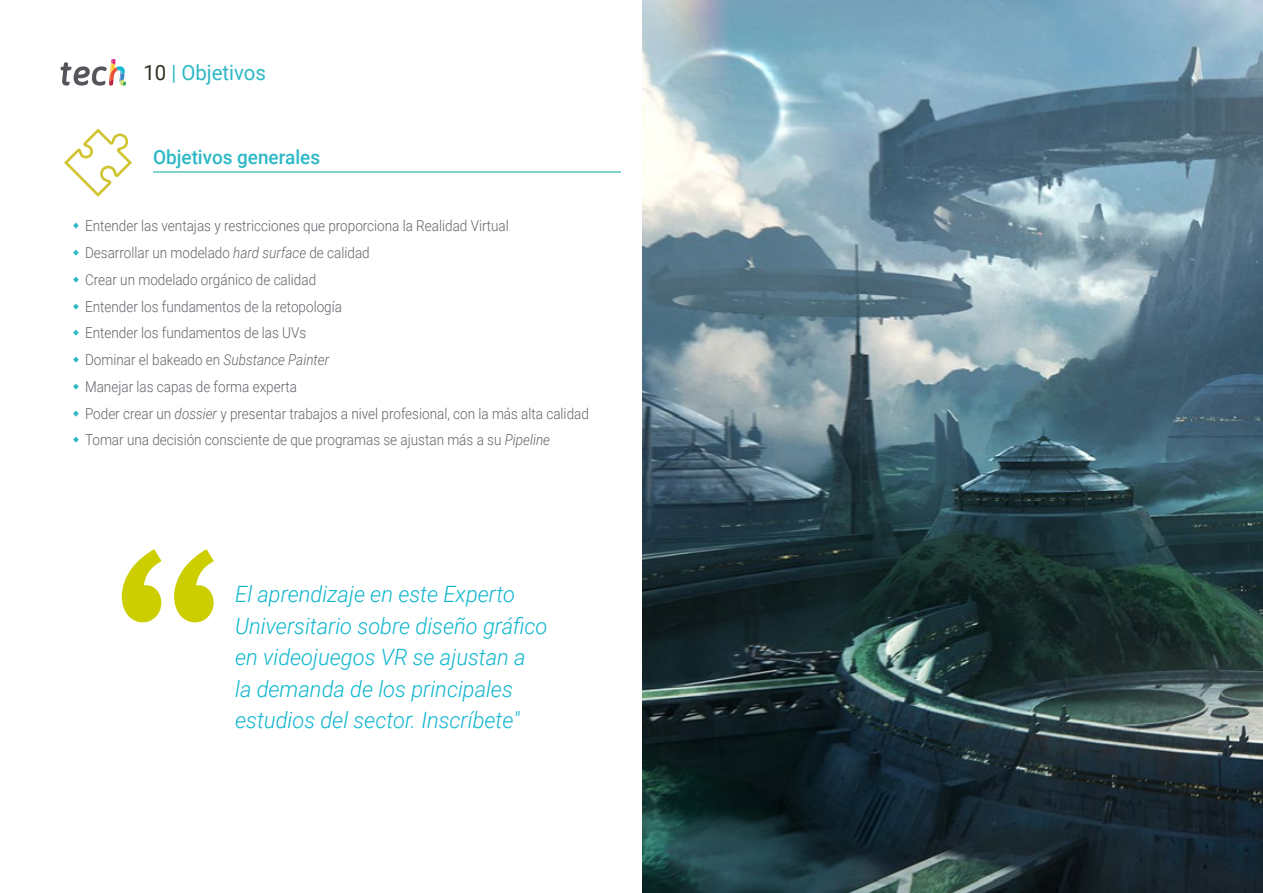
<style>
.page{position:relative;width:1263px;height:893px;background:#fff}
.page>*{position:absolute;margin:0;border:0;box-sizing:border-box;transform-origin:0 0}
.t1{font:italic 300 22.5px/31.5px "Roboto";color:#0fb6cf}
.t2{font:21px "Roboto";color:#2db8c5}
.t3{font:500 19.5px "Roboto";color:#2db8c5}
.t4{font:300 15px/26.7px "Roboto";color:#61646a;scale:.9 1}
.s1{color:#312e20}
.s2{font-style:italic}
</style>
<div class="page">
<hr style="left:153px;top:172px;width:468px;height:1px;background:#00a996">
<svg style="left:64px;top:128px;width:68px;height:69px"></svg>
<svg style="left:61px;top:59px;width:65px;height:27px"></svg>
<svg style="left:122px;top:549px;width:92px;height:73px"></svg>
<img style="left:642px;top:0;width:621px;height:893px">
<h2 class="t2" style="left:144px;top:57px;width:124px"><span class="s1">10</span> | Objetivos</h2>
<h3 class="t3" style="left:153px;top:143px;width:169px">Objetivos generales</h3>
<p class="t4" style="left:85px;top:212px;width:561px">Entender las ventajas y restricciones que proporciona la Realidad Virtual<br>Desarrollar un modelado <span class="s2">hard surface</span> de calidad<br>Crear un modelado orgánico de calidad<br>Entender los fundamentos de la retopología<br>Entender los fundamentos de las UVs<br>Dominar el bakeado en <span class="s2">Substance Painter<br></span>Manejar las capas de forma experta<br>Poder crear un <span class="s2">dossier</span> y presentar trabajos a nivel profesional, con la más alta calidad Tomar una decisión consciente de que programas se ajustan más a su <span class="s2">Pipeline</span></p>
<h1 class="t1" style="left:235px;top:578px;width:314px">El aprendizaje en este Experto<br>Universitario sobre diseño gráfico en videojuegos VR se ajustan a<br>la demanda de los principales estudios del sector. Inscríbete"</h1>
</div>
